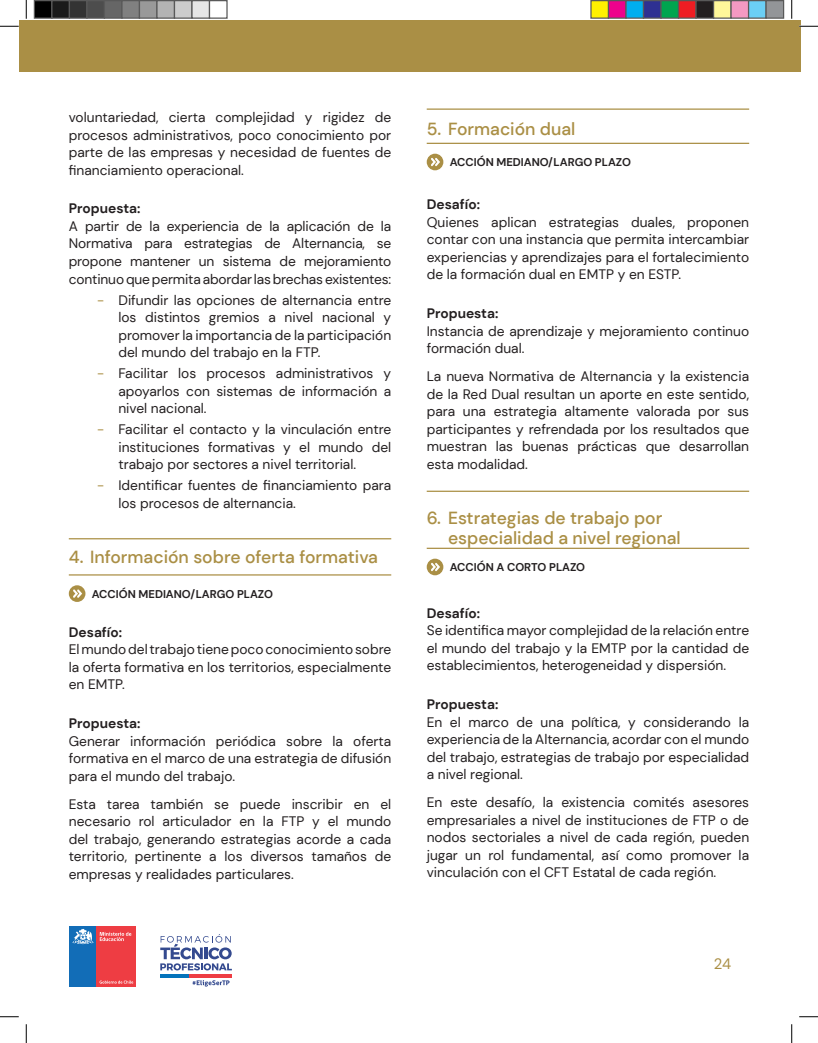
<style>
.page{position:relative;width:818px;height:1043px;background:#fff}
.page>*{position:absolute;margin:0;border:0;box-sizing:border-box;transform-origin:0 0}
.t1{font:500 17.5px/20px "DM Sans";color:#aa8f45}
.t2{font:15px "DM Sans";color:#aa8f45}
.t3{font:13.75px/17.5px "DM Sans";color:#231f20;text-align:justify}
.t4{font:700 13.75px "DM Sans";color:#231f20}
.t5{font:700 11.25px "DM Sans";color:#231f20}
.s1{color:#aa8f45}
</style>
<div class="page">
<div style="left:19px;top:20px;width:781px;height:51px;background:#aa8f45"></div>
<div style="left:69px;top:925px;width:28px;height:61px;background:#126db7"></div>
<div style="left:97px;top:925px;width:39px;height:61px;background:#ee3d43"></div>
<svg style="left:100px;top:980px;width:33px;height:3px"></svg>
<svg style="left:72px;top:929px;width:22px;height:15px"></svg>
<svg style="left:100px;top:932px;width:31px;height:9px"></svg>
<svg style="left:160px;top:934px;width:72px;height:36px"></svg>
<hr style="left:160px;top:974px;width:30px;height:4px;background:#0473bb">
<hr style="left:190px;top:974px;width:42px;height:4px;background:#ee3d43">
<svg style="left:193px;top:980px;width:36px;height:6px"></svg>
<hr style="left:69px;top:574px;width:322px;height:1px;background:#aa8f45">
<hr style="left:69px;top:538px;width:322px;height:1px;background:#aa8f45">
<div style="left:69px;top:585px;width:16px;height:17px;background:#aa8f45;border-radius:50%"></div>
<svg style="left:73px;top:589px;width:9px;height:8px"></svg>
<hr style="left:426px;top:143px;width:323px;height:1px;background:#aa8f45">
<hr style="left:426px;top:108px;width:323px;height:2px;background:#aa8f45">
<div style="left:426px;top:154px;width:17px;height:16px;background:#aa8f45;border-radius:50%"></div>
<svg style="left:431px;top:158px;width:9px;height:8px"></svg>
<hr style="left:426px;top:547px;width:323px;height:2px;background:#aa8f45">
<hr style="left:426px;top:490px;width:323px;height:2px;background:#aa8f45">
<svg style="left:426px;top:558px;width:17px;height:17px"></svg>
<svg style="left:431px;top:562px;width:9px;height:9px"></svg>
<svg style="left:0;top:25px;width:19px;height:2px"></svg>
<svg style="left:799px;top:25px;width:19px;height:2px"></svg>
<svg style="left:0;top:1016px;width:19px;height:1px"></svg>
<svg style="left:799px;top:1016px;width:19px;height:1px"></svg>
<svg style="left:25px;top:0;width:2px;height:19px"></svg>
<svg style="left:25px;top:1024px;width:2px;height:18px"></svg>
<svg style="left:791px;top:0;width:1px;height:19px"></svg>
<svg style="left:791px;top:1024px;width:1px;height:18px"></svg>
<div style="left:34px;top:1px;width:18px;height:17px;background:#000"></div>
<div style="left:34px;top:0;width:18px;height:19px;border:1px solid #595959"></div>
<div style="left:52px;top:1px;width:17px;height:17px;background:#1a1a1a"></div>
<div style="left:51px;top:0;width:19px;height:19px;border:1px solid #595959"></div>
<div style="left:69px;top:1px;width:18px;height:17px;background:#333"></div>
<div style="left:69px;top:0;width:19px;height:19px;border:1px solid #595959"></div>
<div style="left:87px;top:1px;width:17px;height:17px;background:#4d4d4d"></div>
<div style="left:86px;top:0;width:19px;height:19px;border:1px solid #595959"></div>
<div style="left:104px;top:1px;width:18px;height:17px;background:#666"></div>
<div style="left:104px;top:0;width:18px;height:19px;border:1px solid #595959"></div>
<div style="left:122px;top:1px;width:17px;height:17px;background:#808080"></div>
<div style="left:121px;top:0;width:19px;height:19px;border:1px solid #595959"></div>
<div style="left:139px;top:1px;width:18px;height:17px;background:#999"></div>
<div style="left:139px;top:0;width:19px;height:19px;border:1px solid #595959"></div>
<div style="left:157px;top:1px;width:17px;height:17px;background:#b3b3b3"></div>
<div style="left:156px;top:0;width:19px;height:19px;border:1px solid #595959"></div>
<div style="left:174px;top:1px;width:18px;height:17px;background:#ccc"></div>
<div style="left:174px;top:0;width:18px;height:19px;border:1px solid #595959"></div>
<div style="left:192px;top:1px;width:17px;height:17px;background:#e6e6e6"></div>
<div style="left:191px;top:0;width:19px;height:19px;border:1px solid #595959"></div>
<div style="left:209px;top:0;width:19px;height:19px;border:1px solid #595959"></div>
<div style="left:591px;top:1px;width:17px;height:17px;background:#fff101"></div>
<div style="left:590px;top:0;width:19px;height:19px;border:1px solid #595959"></div>
<div style="left:608px;top:1px;width:18px;height:17px;background:#ed028c"></div>
<div style="left:608px;top:0;width:18px;height:19px;border:1px solid #595959"></div>
<div style="left:626px;top:1px;width:17px;height:17px;background:#00aeef"></div>
<div style="left:625px;top:0;width:19px;height:19px;border:1px solid #595959"></div>
<div style="left:643px;top:1px;width:18px;height:17px;background:#2e3092"></div>
<div style="left:642px;top:0;width:19px;height:19px;border:1px solid #595959"></div>
<div style="left:661px;top:1px;width:17px;height:17px;background:#00a54f"></div>
<div style="left:660px;top:0;width:19px;height:19px;border:1px solid #595959"></div>
<div style="left:678px;top:1px;width:18px;height:17px;background:#ee1d23"></div>
<div style="left:678px;top:0;width:18px;height:19px;border:1px solid #595959"></div>
<div style="left:696px;top:1px;width:17px;height:17px;background:#231f20"></div>
<div style="left:695px;top:0;width:19px;height:19px;border:1px solid #595959"></div>
<div style="left:713px;top:1px;width:18px;height:17px;background:#fff79a"></div>
<div style="left:712px;top:0;width:19px;height:19px;border:1px solid #595959"></div>
<div style="left:731px;top:1px;width:17px;height:17px;background:#f499c2"></div>
<div style="left:730px;top:0;width:19px;height:19px;border:1px solid #595959"></div>
<div style="left:748px;top:1px;width:18px;height:17px;background:#6bcff6"></div>
<div style="left:748px;top:0;width:18px;height:19px;border:1px solid #595959"></div>
<div style="left:766px;top:1px;width:17px;height:17px;background:#939598"></div>
<div style="left:765px;top:0;width:19px;height:19px;border:1px solid #595959"></div>
<p class="t3" style="left:69px;top:108px;width:324px">voluntariedad, cierta complejidad y rigidez de procesos administrativos, poco conocimiento por parte de las empresas y necesidad de fuentes de financiamiento operacional.</p>
<p class="t4" style="left:69px;top:200px;width:73px">Propuesta:</p>
<p class="t3" style="left:69px;top:217px;width:324px">A partir de la experiencia de la aplicación de la Normativa para estrategias de Alternancia, se propone mantener un sistema de mejoramiento continuo que permita abordar las brechas existentes:</p>
<p class="t3" style="left:118px;top:291px;width:274px;text-indent:-21px"><span class="s1">-</span> Difundir las opciones de alternancia entre los distintos gremios a nivel nacional y promover la importancia de la participación del mundo del trabajo en la FTP.</p>
<p class="t3" style="left:118px;top:364px;width:274px;text-indent:-21px"><span class="s1">-</span> Facilitar los procesos administrativos y apoyarlos con sistemas de información a nivel nacional.</p>
<p class="t3" style="left:118px;top:420px;width:274px;text-indent:-21px"><span class="s1">-</span> Facilitar el contacto y la vinculación entre instituciones formativas y el mundo del trabajo por sectores a nivel territorial.</p>
<p class="t3" style="left:118px;top:476px;width:274px;text-indent:-21px"><span class="s1">-</span> Identificar fuentes de financiamiento para los procesos de alternancia.</p>
<p class="t1" style="left:69px;top:547px;width:311px">4. Información sobre oferta formativa</p>
<p class="t5" style="left:92px;top:586px;width:183px">ACCIÓN MEDIANO/LARGO PLAZO</p>
<p class="t4" style="left:69px;top:623px;width:55px">Desafío:</p>
<p class="t3" style="left:69px;top:640px;width:324px">El mundo del trabajo tiene poco conocimiento sobre la oferta formativa en los territorios, especialmente en EMTP.</p>
<p class="t4" style="left:69px;top:714px;width:73px">Propuesta:</p>
<p class="t3" style="left:69px;top:732px;width:324px">Generar información periódica sobre la oferta formativa en el marco de una estrategia de difusión para el mundo del trabajo.</p>
<p class="t3" style="left:69px;top:795px;width:324px">Esta tarea también se puede inscribir en el necesario rol articulador en la FTP y el mundo del trabajo, generando estrategias acorde a cada territorio, pertinente a los diversos tamaños de empresas y realidades particulares.</p>
<p class="t1" style="left:426px;top:119px;width:150px">5. Formación dual</p>
<p class="t5" style="left:449px;top:155px;width:183px">ACCIÓN MEDIANO/LARGO PLAZO</p>
<p class="t4" style="left:426px;top:196px;width:55px">Desafío:</p>
<p class="t3" style="left:426px;top:213px;width:324px">Quienes aplican estrategias duales, proponen contar con una instancia que permita intercambiar experiencias y aprendizajes para el fortalecimiento de la formación dual en EMTP y en ESTP.</p>
<p class="t4" style="left:426px;top:305px;width:73px">Propuesta:</p>
<p class="t3" style="left:426px;top:322px;width:324px">Instancia de aprendizaje y mejoramiento continuo formación dual.</p>
<p class="t3" style="left:426px;top:367px;width:324px">La nueva Normativa de Alternancia y la existencia de la Red Dual resultan un aporte en este sentido, para una estrategia altamente valorada por sus participantes y refrendada por los resultados que muestran las buenas prácticas que desarrollan esta modalidad.</p>
<p class="t1" style="left:448px;top:508px;width:234px;text-indent:-21px">6. Estrategias de trabajo por especialidad a nivel regional</p>
<p class="t5" style="left:449px;top:560px;width:137px">ACCIÓN A CORTO PLAZO</p>
<p class="t4" style="left:426px;top:604px;width:55px">Desafío:</p>
<p class="t3" style="left:426px;top:621px;width:324px">Se identifica mayor complejidad de la relación entre el mundo del trabajo y la EMTP por la cantidad de establecimientos, heterogeneidad y dispersión.</p>
<p class="t4" style="left:426px;top:695px;width:73px">Propuesta:</p>
<p class="t3" style="left:426px;top:713px;width:324px">En el marco de una política, y considerando la experiencia de la Alternancia, acordar con el mundo del trabajo, estrategias de trabajo por especialidad a nivel regional.</p>
<p class="t3" style="left:426px;top:793px;width:324px">En este desafío, la existencia comités asesores empresariales a nivel de instituciones de FTP o de nodos sectoriales a nivel de cada región, pueden jugar un rol fundamental, así como promover la vinculación con el CFT Estatal de cada región.</p>
<p class="t2" style="left:713px;top:954px;width:19px">24</p>
</div>
